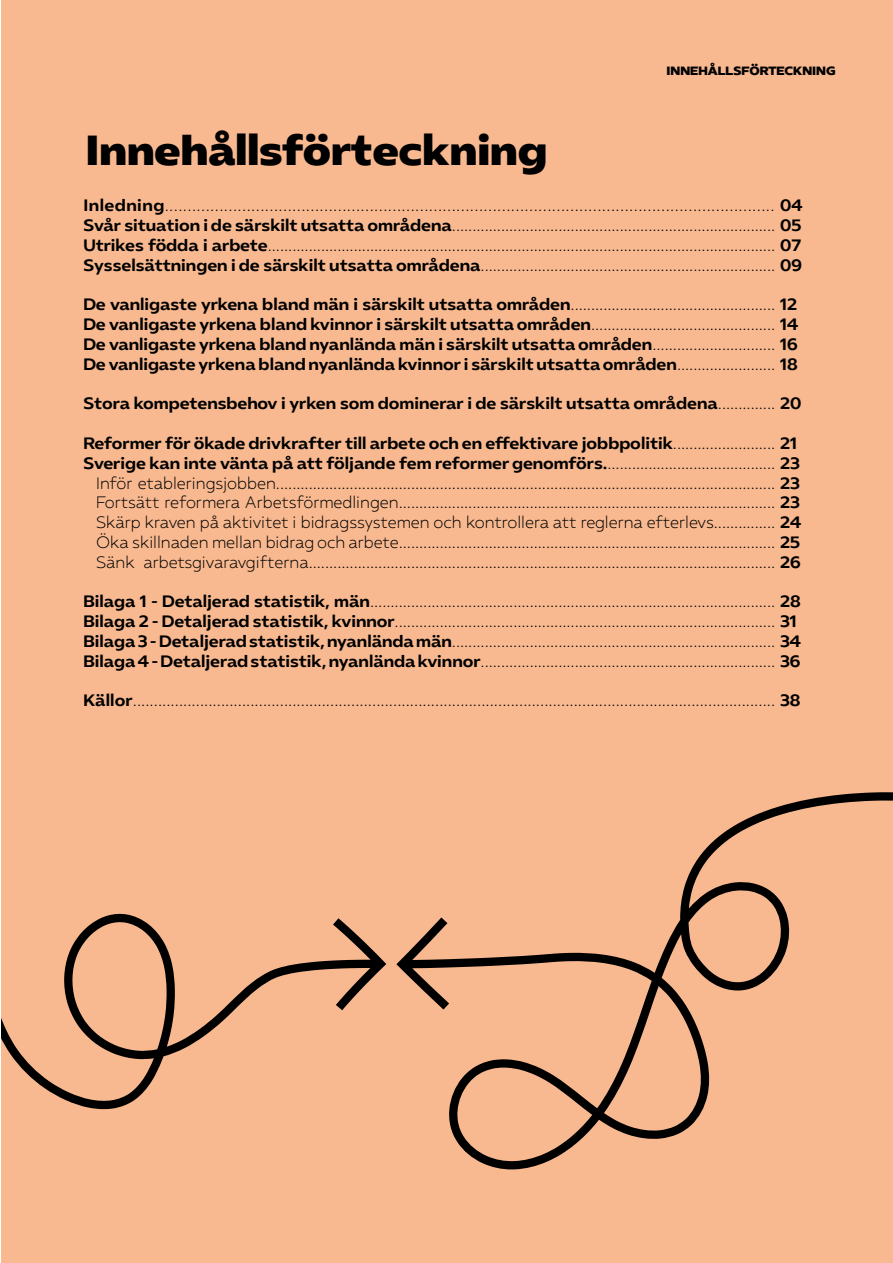
<style>
.page{position:relative;width:893px;height:1263px;background:#f8b990}
.page>*{position:absolute;margin:0;border:0;box-sizing:border-box;transform-origin:0 0}
.t1{font:42px "Almega Sans Display";color:#000}
.t2{font:300 16.5px "Almega Sans";color:#000}
.t3{font:700 16.5px "Almega Sans";color:#000}
.t4{font:12px "Almega Sans Display";color:#000}
.s1{font-weight:700}
.s2{font-weight:300}
</style>
<div class="page">
<svg style="left:1px;top:914px;width:385px;height:195px"></svg>
<svg style="left:396px;top:792px;width:497px;height:377px"></svg>
<hr style="left:0;top:0;width:1px;height:1263px;background:#fff">
<p class="t4" style="left:667px;top:62px;width:170px">INNEHÅLLSFÖRTECKNING</p>
<p class="t1" style="left:85px;top:121px;width:463px">Innehållsförteckning</p>
<p class="t2" style="left:83px;top:195px;width:721px"><span class="s1">Inledning</span>...................................................................................................................................... <span class="s1">04</span></p>
<p class="t2" style="left:83px;top:214px;width:719px"><span class="s1">Svår situation i de särskilt utsatta områdena</span>............................................................................... <span class="s1">05</span></p>
<p class="t2" style="left:83px;top:234px;width:719px"><span class="s1">Utrikes födda i arbete</span>............................................................................................................................ <span class="s1">07</span></p>
<p class="t2" style="left:83px;top:254px;width:720px"><span class="s1">Sysselsättningen i de särskilt utsatta områdena</span>........................................................................ <span class="s1">09</span></p>
<p class="t3" style="left:83px;top:293px;width:715px">De vanligaste yrkena bland män i särskilt utsatta områden<span class="s2">..................................................</span> 12</p>
<p class="t3" style="left:83px;top:313px;width:716px">De vanligaste yrkena bland kvinnor i särskilt utsatta områden<span class="s2">.............................................</span> 14</p>
<p class="t3" style="left:83px;top:333px;width:716px">De vanligaste yrkena bland nyanlända män i särskilt utsatta områden<span class="s2">..............................</span> 16</p>
<p class="t3" style="left:83px;top:353px;width:716px">De vanligaste yrkena bland nyanlända kvinnor i särskilt utsatta områden<span class="s2">........................</span> 18</p>
<p class="t3" style="left:83px;top:392px;width:719px">Stora kompetensbehov i yrken som dominerar i de särskilt utsatta områdena<span class="s2">..............</span> 20</p>
<p class="t3" style="left:83px;top:432px;width:715px">Reformer för ökade drivkrafter till arbete och en effektivare jobbpolitik<span class="s2">.........................</span> 21</p>
<p class="t3" style="left:83px;top:452px;width:718px">Sverige kan inte vänta på att följande fem reformer genomförs.<span class="s2">.........................................</span> 23</p>
<p class="t2" style="left:96px;top:472px;width:705px">Inför etableringsjobben.......................................................................................................................... <span class="s1">23</span></p>
<p class="t2" style="left:96px;top:492px;width:705px">Fortsätt reformera Arbetsförmedlingen............................................................................................ <span class="s1">23</span></p>
<p class="t2" style="left:96px;top:511px;width:707px">Skärp kraven på aktivitet i bidragssystemen och kontrollera att reglerna efterlevs............... <span class="s1">24</span></p>
<p class="t2" style="left:96px;top:531px;width:705px">Öka skillnaden mellan bidrag och arbete............................................................................................ <span class="s1">25</span></p>
<p class="t2" style="left:96px;top:551px;width:706px">Sänk arbetsgivaravgifterna.................................................................................................................. <span class="s1">26</span></p>
<p class="t2" style="left:83px;top:591px;width:719px"><span class="s1">Bilaga 1 - Detaljerad statistik, män</span>................................................................................................... <span class="s1">28</span></p>
<p class="t2" style="left:83px;top:610px;width:715px"><span class="s1">Bilaga 2 - Detaljerad statistik, kvinnor</span>............................................................................................. <span class="s1">31</span></p>
<p class="t2" style="left:83px;top:630px;width:719px"><span class="s1">Bilaga 3 - Detaljerad statistik, nyanlända män</span>............................................................................... <span class="s1">34</span></p>
<p class="t2" style="left:83px;top:650px;width:719px"><span class="s1">Bilaga 4 - Detaljerad statistik, nyanlända kvinnor</span>........................................................................ <span class="s1">36</span></p>
<p class="t2" style="left:83px;top:690px;width:719px"><span class="s1">Källor</span>......................................................................................................................................................... <span class="s1">38</span></p>
</div>
